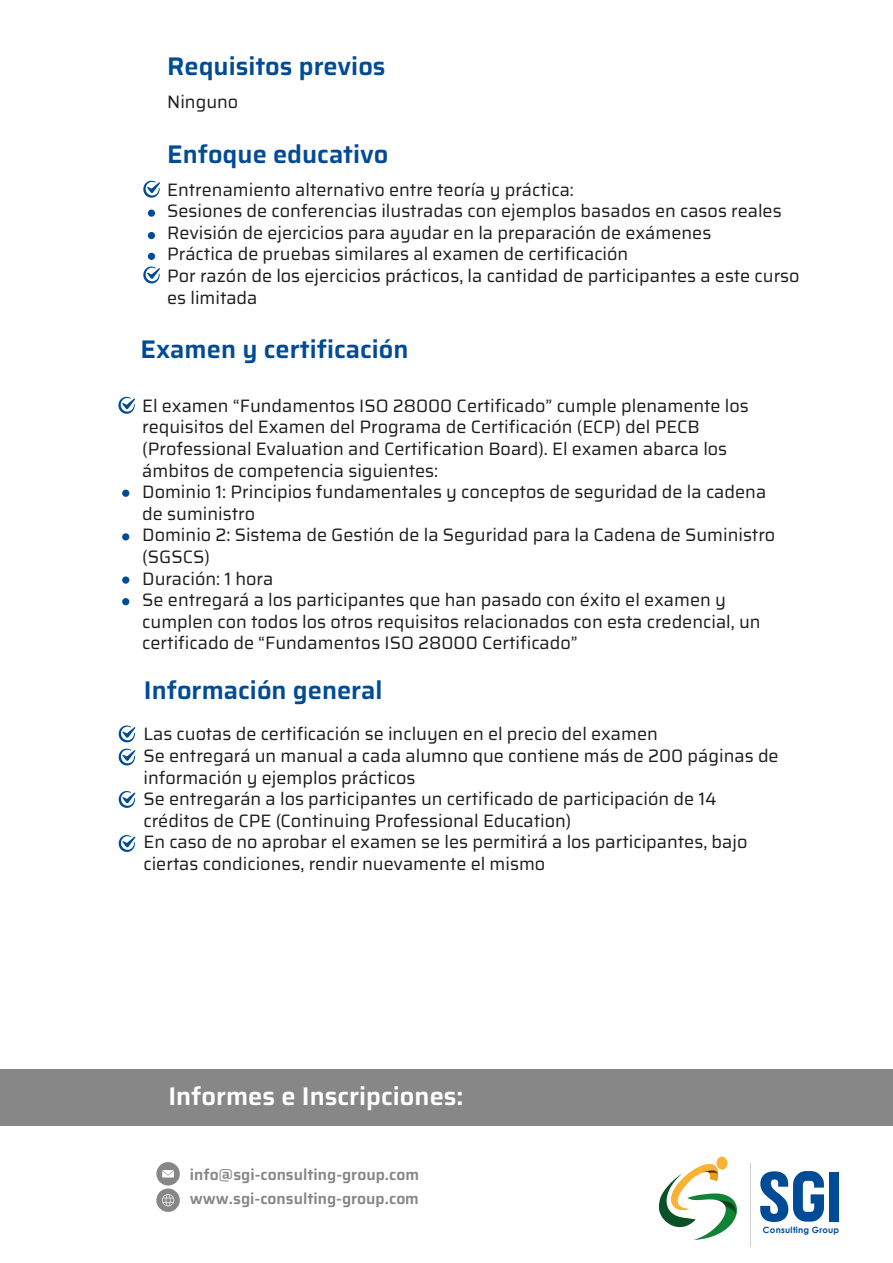
<style>
.page{position:relative;width:893px;height:1263px;background:#fff}
.page>*{position:absolute;margin:0;border:0;box-sizing:border-box;transform-origin:0 0}
.t1{font:600 25.5px "Saira";color:#004b96}
.t2{font:600 25.5px "Saira";color:#fff}
.t3{font:18px/21.6px "Saira";color:#1d1d1b}
.t4{font:600 15.75px/24.3px "Saira";color:#878787}
.t5{font:700 8.7px "Century Gothic";letter-spacing:.03em;color:#004b96}
</style>
<div class="page">
<hr style="left:750px;top:1163px;width:1px;height:83px;background:#cdcccc">
<svg style="left:760px;top:1171px;width:64px;height:51px"></svg>
<div style="left:829px;top:1172px;width:10px;height:49px;background:#004b96"></div>
<svg style="left:659px;top:1164px;width:78px;height:76px"></svg>
<svg style="left:716px;top:1156px;width:12px;height:14px"></svg>
<svg style="left:118px;top:397px;width:17px;height:17px"></svg>
<div style="left:122px;top:490px;width:7px;height:7px;background:#004b96;border-radius:50%"></div>
<div style="left:148px;top:210px;width:7px;height:7px;background:#004b96;border-radius:50%"></div>
<div style="left:148px;top:232px;width:7px;height:7px;background:#004b96;border-radius:50%"></div>
<div style="left:148px;top:253px;width:7px;height:7px;background:#004b96;border-radius:50%"></div>
<div style="left:122px;top:533px;width:7px;height:7px;background:#004b96;border-radius:50%"></div>
<div style="left:122px;top:576px;width:7px;height:8px;background:#004b96;border-radius:50%"></div>
<div style="left:122px;top:598px;width:7px;height:7px;background:#004b96;border-radius:50%"></div>
<svg style="left:143px;top:181px;width:17px;height:17px"></svg>
<svg style="left:143px;top:266px;width:17px;height:18px"></svg>
<svg style="left:118px;top:725px;width:18px;height:17px"></svg>
<svg style="left:118px;top:748px;width:18px;height:18px"></svg>
<svg style="left:118px;top:791px;width:18px;height:17px"></svg>
<svg style="left:118px;top:835px;width:18px;height:17px"></svg>
<div style="left:0;top:1069px;width:893px;height:56px;background:#878787"></div>
<svg style="left:156px;top:1162px;width:24px;height:50px"></svg>
<h1 class="t1" style="left:167px;top:46px;width:220px">Requisitos previos</h1>
<p class="t3" style="left:167px;top:90px;width:73px">Ninguno</p>
<h1 class="t1" style="left:167px;top:135px;width:223px">Enfoque educativo</h1>
<p class="t3" style="left:167px;top:178px;width:634px">Entrenamiento alternativo entre teoría y práctica:<br>Sesiones de conferencias ilustradas con ejemplos basados en casos reales Revisión de ejercicios para ayudar en la preparación de exámenes<br>Práctica de pruebas similares al examen de certificación<br>Por razón de los ejercicios prácticos, la cantidad de participantes a este curso es limitada</p>
<h1 class="t1" style="left:140px;top:330px;width:270px">Examen y certificación</h1>
<p class="t3" style="left:142px;top:394px;width:634px">El examen “Fundamentos ISO 28000 Certificado” cumple plenamente los requisitos del Examen del Programa de Certificación (ECP) del PECB (Professional Evaluation and Certification Board). El examen abarca los ámbitos de competencia siguientes:<br>Dominio 1: Principios fundamentales y conceptos de seguridad de la cadena de suministro<br>Dominio 2: Sistema de Gestión de la Seguridad para la Cadena de Suministro (SGSCS)<br>Duración: 1 hora<br>Se entregará a los participantes que han pasado con éxito el examen y cumplen con todos los otros requisitos relacionados con esta credencial, un certificado de “Fundamentos ISO 28000 Certificado”</p>
<h1 class="t1" style="left:144px;top:670px;width:240px">Información general</h1>
<p class="t3" style="left:143px;top:723px;width:637px">Las cuotas de certificación se incluyen en el precio del examen<br>Se entregará un manual a cada alumno que contiene más de 200 páginas de información y ejemplos prácticos<br>Se entregarán a los participantes un certificado de participación de 14 créditos de CPE (Continuing Professional Education)<br>En caso de no aprobar el examen se les permitirá a los participantes, bajo ciertas condiciones, rendir nuevamente el mismo</p>
<h1 class="t2" style="left:168px;top:1076px;width:297px">Informes e Inscripciones:</h1>
<p class="t4" style="left:190px;top:1162px;width:231px">info@sgi-consulting-group.com www.sgi-consulting-group.com</p>
<p class="t5" style="left:763px;top:1223px;width:78px">Consulting Group</p>
</div>
